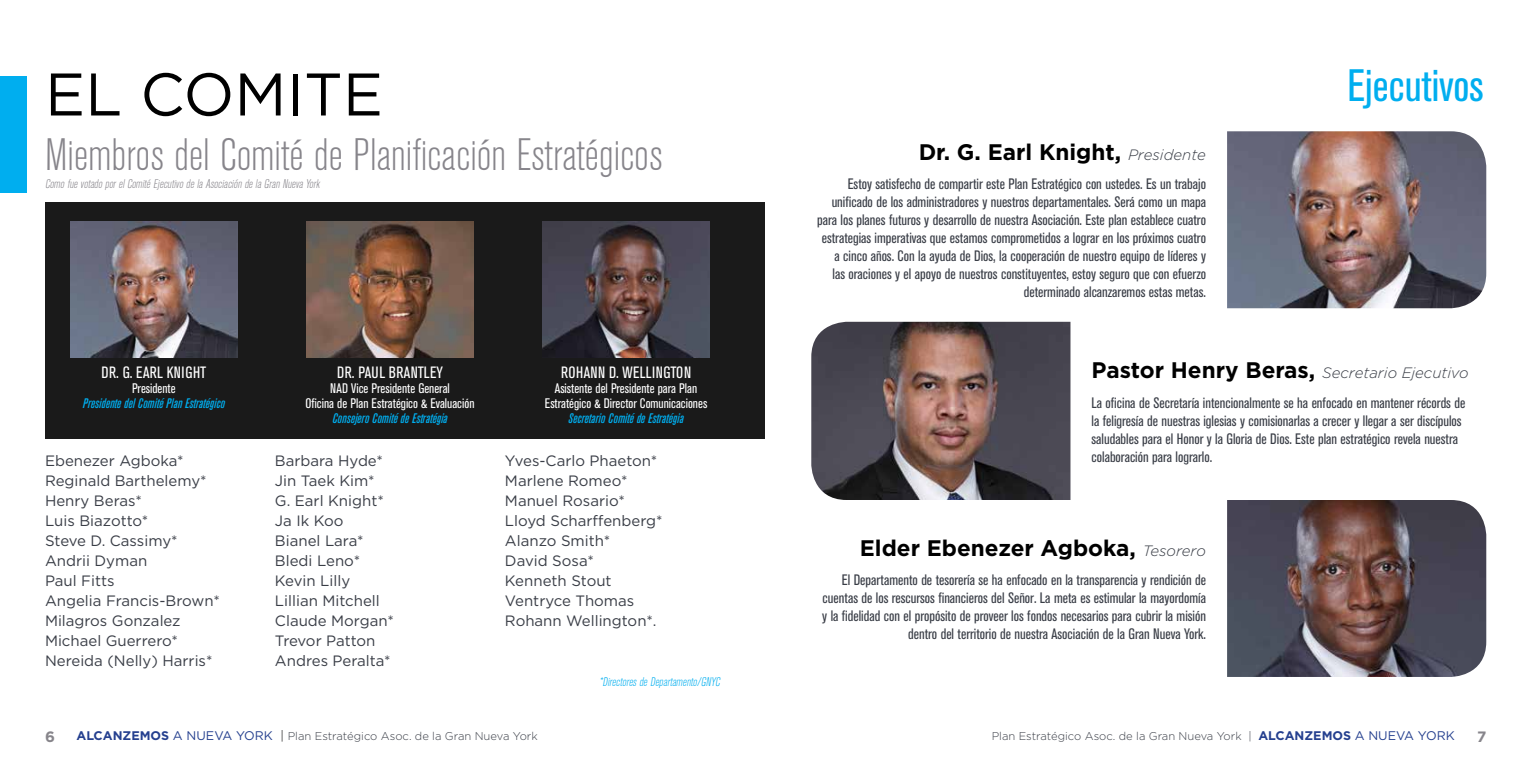
<style>
.page{position:relative;width:1530px;height:765px;background:#fff}
.page>*{position:absolute;margin:0;border:0;box-sizing:border-box;transform-origin:0 0}
.t1{font:60px "Gotham";color:#000}
.t2{font:300 condensed 45px "Akzidenz Grotesk BE";color:#87858b}
.t3{font:condensed 45px "Akzidenz Grotesk BE";color:#00aeef}
.t4{font:700 22.5px "Gotham";color:#000}
.t5{font:condensed 16.25px "Akzidenz Grotesk BE";letter-spacing:.02em;color:#fff}
.t6{font:condensed 15px/18px "Akzidenz Grotesk BE";color:#393d46;text-align:right}
.t7{font:15px/20px "Gotham";color:#393d46}
.t8{font:italic 300 15px "Gotham";color:#393d46}
.t9{font:700 15px "Gotham";color:#87858b}
.t10{font:condensed 13.75px/15px "Akzidenz Grotesk BE";color:#fff;text-align:center}
.t11{font:italic 500 condensed 13.75px "Akzidenz Grotesk BE";color:#00aeef}
.t12{font:italic 300 condensed 12.5px "Akzidenz Grotesk BE";color:#87858b}
.t13{font:italic 300 condensed 12.5px "Akzidenz Grotesk BE";color:#00aeef}
.t14{font:300 11.25px "Gotham";color:#393d46}
.s1{font-weight:300;font-style:italic;font-size:15px;color:#393d46}
.s2{font-weight:700;font-style:normal;font-size:22.5px;color:#000}
.s3{font-weight:700;font-size:12.5px;color:#25408f}
.s4{font-weight:400;font-size:12.5px;color:#25408f}
.s5{font-size:12.5px;color:#000}
</style>
<div class="page">
<div style="left:0;top:76px;width:27px;height:117px;background:#00aeef"></div>
<div style="left:45px;top:203px;width:720px;height:236px;background:#1a1a1a"></div>
<img style="left:70px;top:222px;width:168px;height:135px">
<img style="left:542px;top:222px;width:168px;height:135px">
<img style="left:306px;top:222px;width:168px;height:135px">
<img style="left:1227px;top:131px;width:259px;height:177px">
<img style="left:1227px;top:500px;width:259px;height:177px">
<img style="left:811px;top:322px;width:259px;height:178px">
<h1 class="t1" style="left:45px;top:56px;width:340px">EL COMITE</h1>
<h2 class="t2" style="left:45px;top:131px;width:619px">Miembros del Comité de Planificación Estratégicos</h2>
<p class="t12" style="left:45px;top:177px;width:279px">ComofuevotadoporelComitéEjecutivodelaAsociacióndelaGranNuevaYork</p>
<p class="t5" style="left:101px;top:364px;width:106px">DR. G. EARL KNIGHT</p>
<p class="t10" style="left:132px;top:381px;width:45px">Presidente</p>
<p class="t11" style="left:83px;top:396px;width:144px">Presidente del Comité Plan Estratégico</p>
<p class="t5" style="left:337px;top:364px;width:107px">DR. PAUL BRANTLEY</p>
<p class="t10" style="left:305px;top:381px;width:171px">NAD Vice Presidente General<br>Oficina de Plan Estratégico &amp; Evaluación</p>
<p class="t11" style="left:332px;top:411px;width:117px">Consejero Comité de Estratégia</p>
<p class="t5" style="left:561px;top:364px;width:132px">ROHANN D. WELLINGTON</p>
<p class="t10" style="left:545px;top:381px;width:164px">Asistente del Presidente para Plan<br>Estratégico &amp; Director Comunicaciones</p>
<p class="t11" style="left:568px;top:411px;width:117px">Secretario Comité de Estratégia</p>
<p class="t7" style="left:45px;top:450px;width:176px">Ebenezer Agboka*<br>Reginald Barthelemy*<br>Henry Beras*<br>Luis Biazotto*<br>Steve D. Cassimy*<br>Andrii Dyman<br>Paul Fitts<br>Angelia Francis-Brown*<br>Milagros Gonzalez<br>Michael Guerrero*<br>Nereida (Nelly) Harris*</p>
<p class="t7" style="left:275px;top:450px;width:120px">Barbara Hyde*<br>Jin Taek Kim*<br>G. Earl Knight*<br>Ja Ik Koo<br>Bianel Lara*<br>Bledi Leno*<br>Kevin Lilly<br>Lillian Mitchell<br>Claude Morgan*<br>Trevor Patton<br>Andres Peralta*</p>
<p class="t7" style="left:505px;top:450px;width:159px">Yves-Carlo Phaeton*<br>Marlene Romeo*<br>Manuel Rosario*<br>Lloyd Scharffenberg*<br>Alanzo Smith*<br>David Sosa*<br>Kenneth Stout<br>Ventryce Thomas<br>Rohann Wellington*.</p>
<p class="t13" style="left:599px;top:675px;width:125px">*DirectoresdeDepartamento/GNYC</p>
<h3 class="t4" style="left:919px;top:137px;width:289px">Dr. G. Earl Knight, <span class="s1">Presidente</span></h3>
<p class="t6" style="left:817px;top:176px;width:390px">Estoy satisfecho de compartir este Plan Estratégico con ustedes. Es un trabajo unificado de los administradores y nuestros departamentales. Será como un mapa para los planes futuros y desarrollo de nuestra Asociación. Este plan establece cuatro estrategias imperativas que estamos comprometidos a lograr en los próximos cuatro a cinco años. Con la ayuda de Dios, la cooperación de nuestro equipo de líderes y<br>las oraciones y el apoyo de nuestros constituyentes, estoy seguro que con efuerzo determinado alcanzaremos estas metas.</p>
<h2 class="t3" style="left:1347px;top:61px;width:137px">Ejecutivos</h2>
<p class="t8" style="left:1092px;top:365px;width:379px"><span class="s2">Pastor Henry Beras,</span> Secretario Ejecutivo</p>
<p class="t6" style="left:1092px;top:394px;width:375px;text-align:left">La oficina de Secretaría intencionalmente se ha enfocado en mantener récords de la feligresía de nuestras iglesias y comisionarlas a crecer y llegar a ser discípulos saludables para el Honor y la Gloria de Dios. Este plan estratégico revela nuestra colaboración para lograrlo.</p>
<h3 class="t4" style="left:860px;top:533px;width:348px">Elder Ebenezer Agboka, <span class="s1">Tesorero</span></h3>
<p class="t6" style="left:822px;top:571px;width:385px">El Departamento de tesorería se ha enfocado en la transparencia y rendición de cuentas de los rescursos financieros del Señor. La meta es estimular la mayordomía y la fidelidad con el propósito de proveer los fondos necesarios para cubrir la misión dentro del territorio de nuestra Asociación de la Gran Nueva York.</p>
<p class="t9" style="left:45px;top:727px;width:11px">6</p>
<p class="t14" style="left:77px;top:729px;width:463px"><span class="s3">ALCANZEMOS</span> <span class="s4">A NUEVA YORK</span> <span class="s5">|</span> Plan Estratégico Asoc. de la Gran Nueva York</p>
<p class="t14" style="left:992px;top:729px;width:465px">Plan Estratégico Asoc. de la Gran Nueva York | <span class="s3">ALCANZEMOS</span> <span class="s4">A NUEVA YORK</span></p>
<p class="t9" style="left:1477px;top:727px;width:11px">7</p>
</div>
